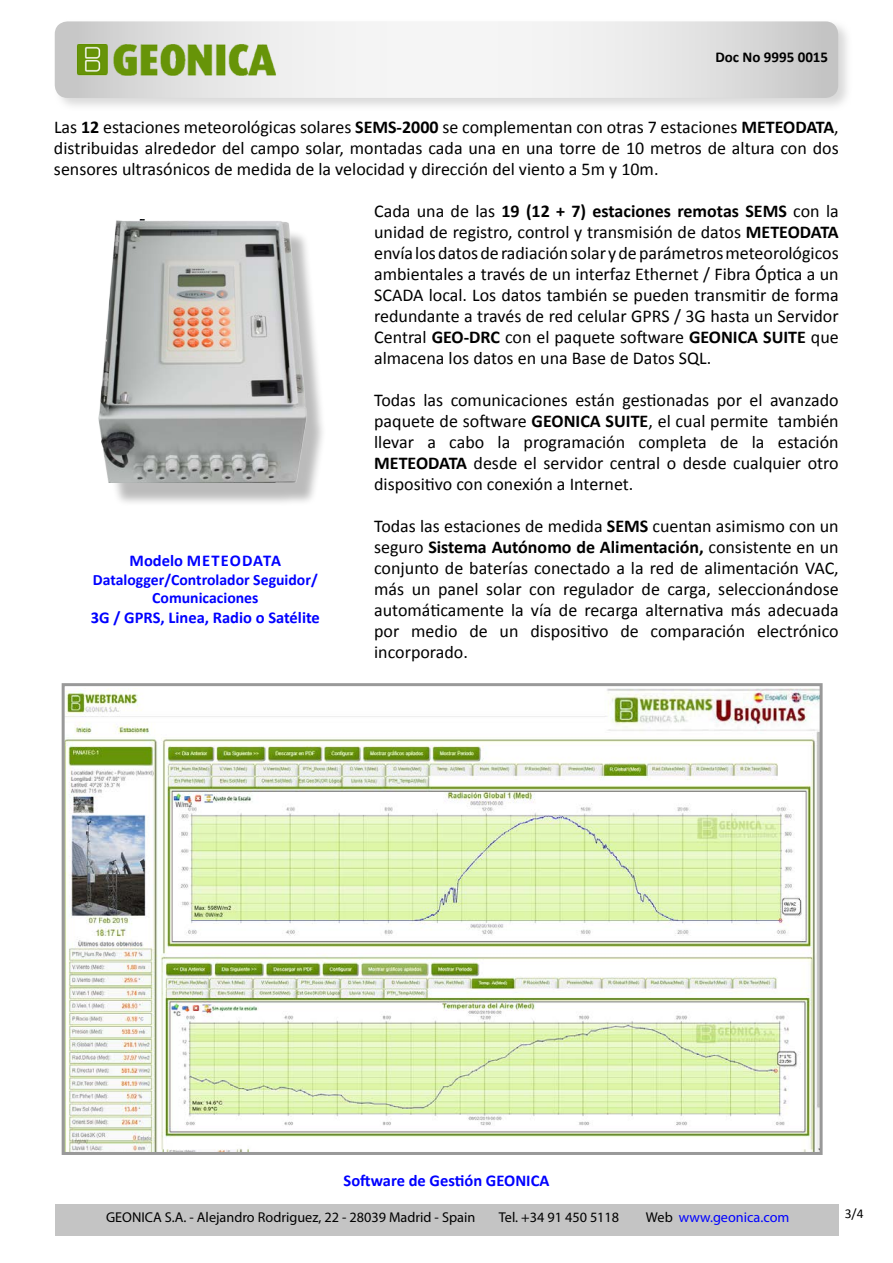
<style>
.page{position:relative;width:893px;height:1263px;background:#fff}
.page>*{position:absolute;margin:0;border:0;box-sizing:border-box;transform-origin:0 0}
.t1{font:18px/21px "Calibri";color:#000;text-align:justify}
.t2{font:700 16.5px "Calibri";color:#00f}
.t3{font:700 15.75px/18.9px "Calibri";color:#00f;text-align:center}
.t4{font:700 15px "Calibri";color:#000}
.t5{font:14.25px "Myriad Pro";color:#000}
.t6{font:14.25px "Myriad Pro";color:#00f}
.t7{font:13.5px "Calibri";color:#000}
.s1{font-weight:700}
.s2{color:#000}
</style>
<div class="page">
<div style="left:53px;top:19px;width:800px;height:92px;background:#c4c4c4;opacity:.62"></div>
<svg style="left:55px;top:21px;width:783px;height:77px"></svg>
<div style="left:55px;top:1204px;width:783px;height:31px;background:#c4c4c4"></div>
<img style="left:74px;top:41px;width:203px;height:37px">
<img style="left:66px;top:688px;width:753px;height:463px">
<div style="left:62px;top:683px;width:761px;height:472px;border:3px solid #999"></div>
<div style="left:103px;top:227px;width:224px;height:280px;background:#000;opacity:.27"></div>
<img style="left:98px;top:219px;width:211px;height:264px">
<p class="t4" style="left:715px;top:47px;width:114px">Doc No 9995 0015</p>
<p class="t1" style="left:54px;top:117px;width:786px">Las <span class="s1">12</span> estaciones meteorológicas solares <span class="s1">SEMS-2000</span> se complementan con otras 7 estaciones <span class="s1">METEODATA</span>, distribuidas alrededor del campo solar, montadas cada una en una torre de 10 metros de altura con dos sensores ultrasónicos de medida de la velocidad y dirección del viento a 5m y 10m.</p>
<p class="t1" style="left:374px;top:201px;width:466px">Cada una de las <span class="s1">19 (12 + 7) estaciones remotas SEMS</span> con la unidad de registro, control y transmisión de datos <span class="s1">METEODATA </span>envía los datos de radiación solar y de parámetros meteorológicos ambientales a través de un interfaz Ethernet / Fibra Óptica a un SCADA local. Los datos también se pueden transmitir de forma redundante a través de red celular GPRS / 3G hasta un Servidor Central <span class="s1">GEO-DRC</span> con el paquete software <span class="s1">GEONICA SUITE</span> que almacena los datos en una Base de Datos SQL.</p>
<p class="t1" style="left:374px;top:390px;width:466px">Todas las comunicaciones están gestionadas por el avanzado paquete de software <span class="s1">GEONICA SUITE</span>, el cual permite también llevar a cabo la programación completa de la estación <span class="s1">METEODATA</span> desde el servidor central o desde cualquier otro dispositivo con conexión a Internet.</p>
<p class="t1" style="left:374px;top:516px;width:466px">Todas las estaciones de medida <span class="s1">SEMS</span> cuentan asimismo con un seguro <span class="s1">Sistema Autónomo de Alimentación,</span> consistente en un conjunto de baterías conectado a la red de alimentación VAC, más un panel solar con regulador de carga, seleccionándose automáticamente la vía de recarga alternativa más adecuada por medio de un dispositivo de comparación electrónico incorporado.</p>
<p class="t2" style="left:130px;top:550px;width:153px">Modelo METEODATA</p>
<p class="t3" style="left:93px;top:570px;width:226px">Datalogger/Controlador Seguidor/<br>Comunicaciones</p>
<p class="t2" style="left:91px;top:607px;width:231px">3G / GPRS, Linea, Radio o Satélite</p>
<p class="t2" style="left:344px;top:1170px;width:207px">Software de Gestión GEONICA</p>
<p class="t5" style="left:106px;top:1208px;width:371px">GEONICA S.A. - Alejandro Rodriguez, 22 - 28039 Madrid - Spain</p>
<p class="t5" style="left:499px;top:1208px;width:122px">Tel. +34 91 450 5118</p>
<p class="t6" style="left:646px;top:1208px;width:145px"><span class="s2">Web</span> www.geonica.com</p>
<p class="t7" style="left:845px;top:1205px;width:20px">3/4</p>
</div>
